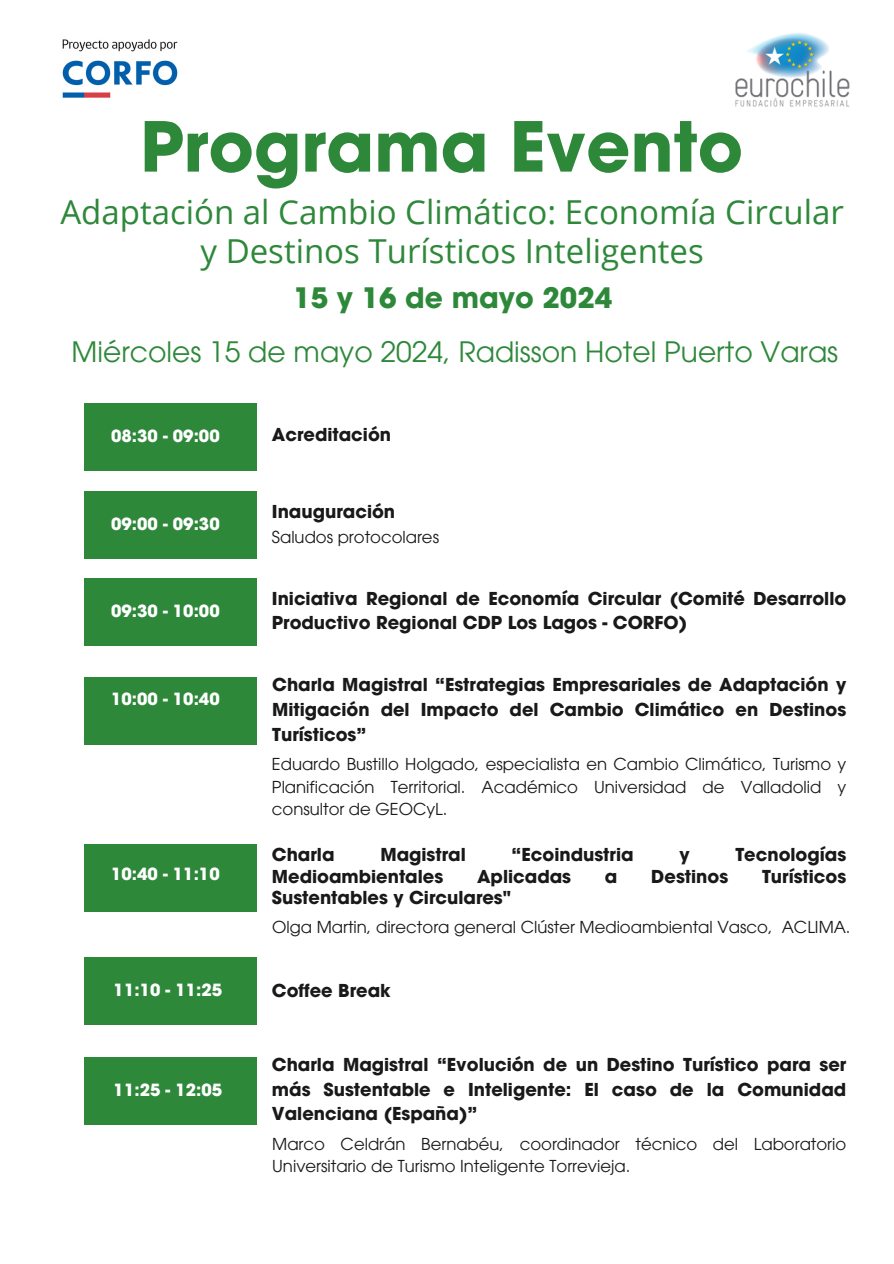
<style>
.page{position:relative;width:894px;height:1264px;background:#fff}
.page>*{position:absolute;margin:0;border:0;box-sizing:border-box;transform-origin:0 0}
.t1{font:700 68.25px "ITC Avant Garde Pro";color:#2e883a}
.t2{font:33px/39.3px "Open Sans";color:#2e883a;text-align:center}
.t3{font:28.2px "ITC Avant Garde Pro";color:#2e883a}
.t4{font:700 28.2px "ITC Avant Garde Pro";color:#2e883a}
.t5{font:700 17.85px/24.8px "ITC Avant Garde Pro";color:#191919;text-align:justify}
.t6{font:700 16.8px "ITC Avant Garde Pro";color:#fff}
.t7{font:16.5px/22.5px "ITC Avant Garde Pro";color:#191919;text-align:justify}
</style>
<div class="page">
<div style="left:84px;top:404px;width:172px;height:67px;background:#2e883a"></div>
<div style="left:84px;top:491px;width:172px;height:68px;background:#2e883a"></div>
<div style="left:84px;top:578px;width:172px;height:68px;background:#2e883a"></div>
<div style="left:84px;top:677px;width:172px;height:68px;background:#2e883a"></div>
<div style="left:84px;top:843px;width:172px;height:68px;background:#2e883a"></div>
<div style="left:84px;top:957px;width:172px;height:67px;background:#2e883a"></div>
<div style="left:84px;top:1056px;width:172px;height:68px;background:#2e883a"></div>
<img style="left:62px;top:39px;width:116px;height:59px">
<img style="left:735px;top:33px;width:115px;height:74px">
<p class="t1" style="left:140px;top:121px;width:604px">Programa Evento</p>
<p class="t2" style="left:60px;top:191px;width:785px">Adaptación al Cambio Climático: Economía Circular y Destinos Turísticos Inteligentes</p>
<p class="t4" style="left:293px;top:286px;width:320px">15 y 16 de mayo 2024</p>
<p class="t3" style="left:72px;top:340px;width:768px">Miércoles 15 de mayo 2024, Radisson Hotel Puerto Varas</p>
<h2 class="t6" style="left:111px;top:430px;width:110px">08:30 - 09:00</h2>
<h1 class="t5" style="left:272px;top:424px;width:121px">Acreditación</h1>
<h4 class="t6" style="left:111px;top:517px;width:110px">09:00 - 09:30</h4>
<h5 class="t6" style="left:111px;top:604px;width:110px">09:30 - 10:00</h5>
<p class="t6" style="left:111px;top:692px;width:110px">10:00 - 10:40</p>
<h5 class="t6" style="left:111px;top:867px;width:110px">10:40 - 11:10</h5>
<h3 class="t5" style="left:272px;top:502px;width:125px">Inauguración</h3>
<h5 class="t7" style="left:272px;top:527px;width:169px">Saludos protocolares</h5>
<p class="t5" style="left:272px;top:588px;width:575px">Iniciativa Regional de Economía Circular (Comité Desarrollo<br>Productivo Regional CDP Los Lagos - CORFO)</p>
<p class="t5" style="left:272px;top:674px;width:575px">Charla Magistral “Estrategias Empresariales de Adaptación y Mitigación del Impacto del Cambio Climático en Destinos Turísticos”</p>
<h5 class="t7" style="left:272px;top:755px;width:575px">Eduardo Bustillo Holgado, especialista en Cambio Climático, Turismo y Planificación Territorial. Académico Universidad de Valladolid y consultor de GEOCyL.</h5>
<p class="t5" style="left:272px;top:844px;width:64px">Charla</p>
<p class="t5" style="left:380px;top:844px;width:87px">Magistral</p>
<p class="t5" style="left:511px;top:844px;width:123px">“Ecoindustria</p>
<p class="t5" style="left:679px;top:844px;width:12px">y</p>
<p class="t5" style="left:735px;top:844px;width:112px">Tecnologías</p>
<p class="t5" style="left:272px;top:866px;width:173px">Medioambientales</p>
<p class="t5" style="left:477px;top:866px;width:96px">Aplicadas</p>
<p class="t5" style="left:604px;top:866px;width:14px">a</p>
<p class="t5" style="left:651px;top:866px;width:78px">Destinos</p>
<p class="t5" style="left:761px;top:866px;width:86px">Turísticos</p>
<p class="t5" style="left:272px;top:887px;width:240px">Sustentables y Circulares"</p>
<p class="t7" style="left:272px;top:918px;width:579px">Olga Martin, directora general Clúster Medioambiental Vasco, ACLIMA.</p>
<h5 class="t6" style="left:114px;top:983px;width:110px">11:10 - 11:25</h5>
<p class="t5" style="left:272px;top:980px;width:120px">Coffee Break</p>
<p class="t6" style="left:114px;top:1083px;width:110px">11:25 - 12:05</p>
<h5 class="t5" style="left:272px;top:1054px;width:575px">Charla Magistral “Evolución de un Destino Turístico para ser más Sustentable e Inteligente: El caso de la Comunidad Valenciana (España)”</h5>
<h5 class="t7" style="left:272px;top:1134px;width:575px">Marco Celdrán Bernabéu, coordinador técnico del Laboratorio<br>Universitario de Turismo Inteligente Torrevieja.</h5>
</div>
